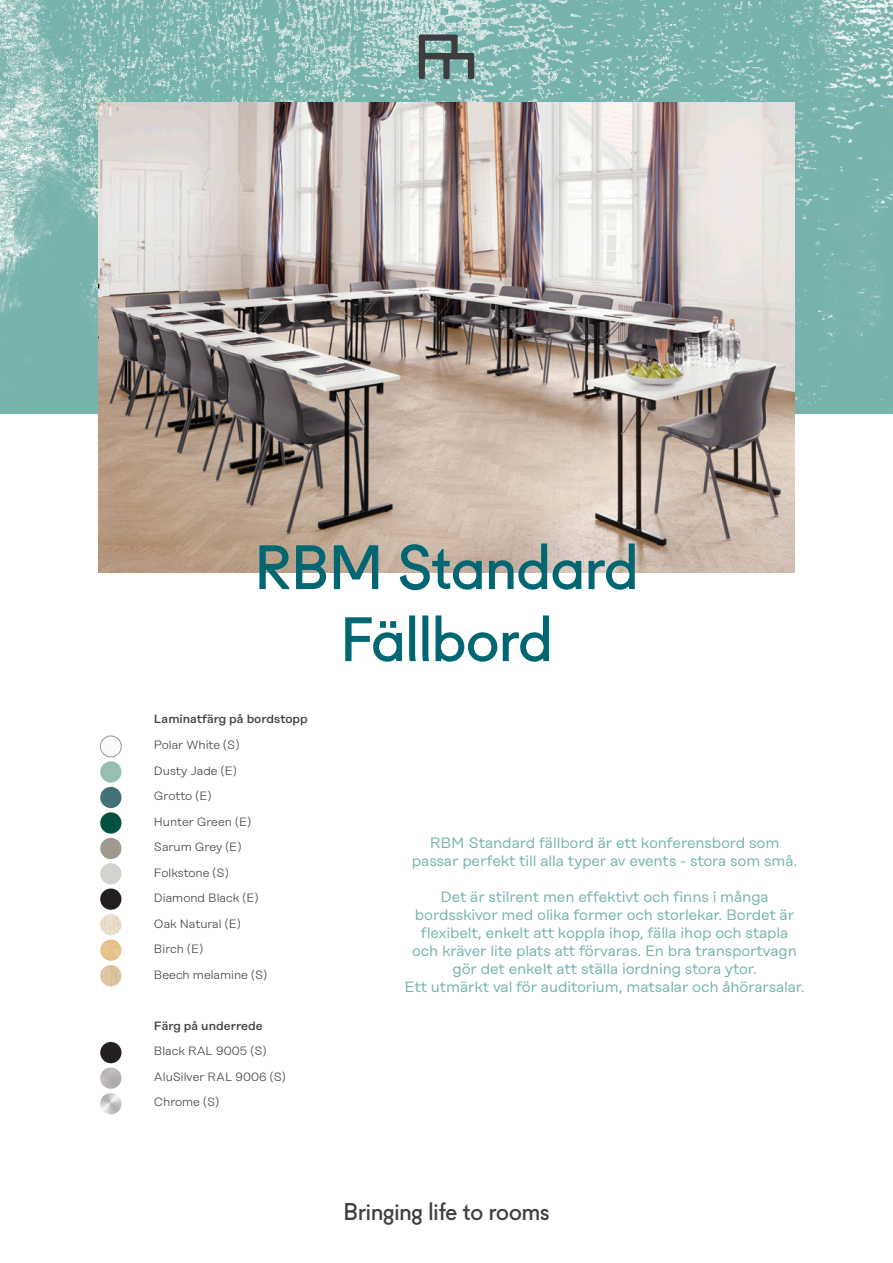
<style>
.page{position:relative;width:893px;height:1263px;background:#fff}
.page>*{position:absolute;margin:0;border:0;box-sizing:border-box;transform-origin:0 0}
.t1{font:60px/72px "Fugue";color:#006772;text-align:center}
.t2{font:23.25px "Fugue";color:#413f3f}
.Billedtekst{font:15px/18px "Rational Display";letter-spacing:-.01em;color:#76b3ac;text-align:center}
.Table_grey{font:300 12px "Rational Display";color:#3e3e3f}
.Table_grey-2{font:500 12px "Rational Display";color:#3e3e3f}
</style>
<div class="page">
<img style="left:0;top:0;width:893px;height:413px">
<svg style="left:419px;top:35px;width:55px;height:44px;background:#6c8684"></svg>
<img style="left:98px;top:103px;width:697px;height:470px">
<img style="left:100px;top:914px;width:21px;height:21px;border-radius:11px">
<img style="left:100px;top:939px;width:21px;height:22px;border-radius:11px">
<img style="left:100px;top:965px;width:21px;height:21px;border-radius:11px">
<img style="left:100px;top:736px;width:21px;height:21px;border-radius:10px">
<div style="left:100px;top:736px;width:21px;height:21px;border:1px solid #939598;border-radius:50%"></div>
<img style="left:100px;top:761px;width:21px;height:21px;border-radius:11px">
<img style="left:100px;top:787px;width:21px;height:21px;border-radius:11px">
<img style="left:100px;top:812px;width:21px;height:22px;border-radius:11px">
<img style="left:100px;top:838px;width:21px;height:21px;border-radius:11px">
<img style="left:100px;top:863px;width:21px;height:21px;border-radius:11px">
<div style="left:100px;top:888px;width:21px;height:22px;background:#231f20;border-radius:50%"></div>
<div style="left:100px;top:1042px;width:21px;height:21px;background:#231f20;border-radius:50%"></div>
<img style="left:100px;top:1093px;width:21px;height:21px;border-radius:11px">
<img style="left:100px;top:1067px;width:21px;height:22px;border-radius:11px">
<p class="t1" style="left:255px;top:526px;width:385px">RBM Standard<br>Fällbord</p>
<p class="Table_grey-2" style="left:154px;top:712px;width:155px">Laminatfärg på bordstopp</p>
<p class="Table_grey" style="left:154px;top:738px;width:87px">Polar White (S)</p>
<p class="Table_grey" style="left:154px;top:763px;width:84px">Dusty Jade (E)</p>
<p class="Table_grey" style="left:154px;top:789px;width:59px">Grotto (E)</p>
<p class="Table_grey" style="left:154px;top:815px;width:99px">Hunter Green (E)</p>
<p class="Table_grey" style="left:154px;top:840px;width:89px">Sarum Grey (E)</p>
<p class="Table_grey" style="left:154px;top:866px;width:76px">Folkstone (S)</p>
<p class="Table_grey" style="left:154px;top:891px;width:106px">Diamond Black (E)</p>
<p class="Table_grey" style="left:154px;top:917px;width:88px">Oak Natural (E)</p>
<p class="Table_grey" style="left:154px;top:942px;width:51px">Birch (E)</p>
<p class="Table_grey" style="left:154px;top:968px;width:115px">Beech melamine (S)</p>
<p class="Table_grey-2" style="left:154px;top:1018px;width:110px">Färg på underrede</p>
<p class="Table_grey" style="left:154px;top:1044px;width:114px">Black RAL 9005 (S)</p>
<p class="Table_grey" style="left:154px;top:1070px;width:133px">AluSilver RAL 9006 (S)</p>
<p class="Table_grey" style="left:154px;top:1095px;width:67px">Chrome (S)</p>
<p class="Billedtekst" style="left:412px;top:834px;width:387px">RBM Standard fällbord är ett konferensbord som passar perfekt till alla typer av events - stora som små.</p>
<p class="Billedtekst" style="left:412px;top:888px;width:386px">Det är stilrent men effektivt och finns i många bordsskivor med olika former och storlekar. Bordet är flexibelt, enkelt att koppla ihop, fälla ihop och stapla och kräver lite plats att förvaras. En bra transportvagn gör det enkelt att ställa iordning stora ytor.</p>
<p class="Billedtekst" style="left:404px;top:978px;width:402px">Ett utmärkt val för auditorium, matsalar och åhörarsalar.</p>
<p class="t2" style="left:343px;top:1194px;width:208px">Bringing life to rooms</p>
</div>
